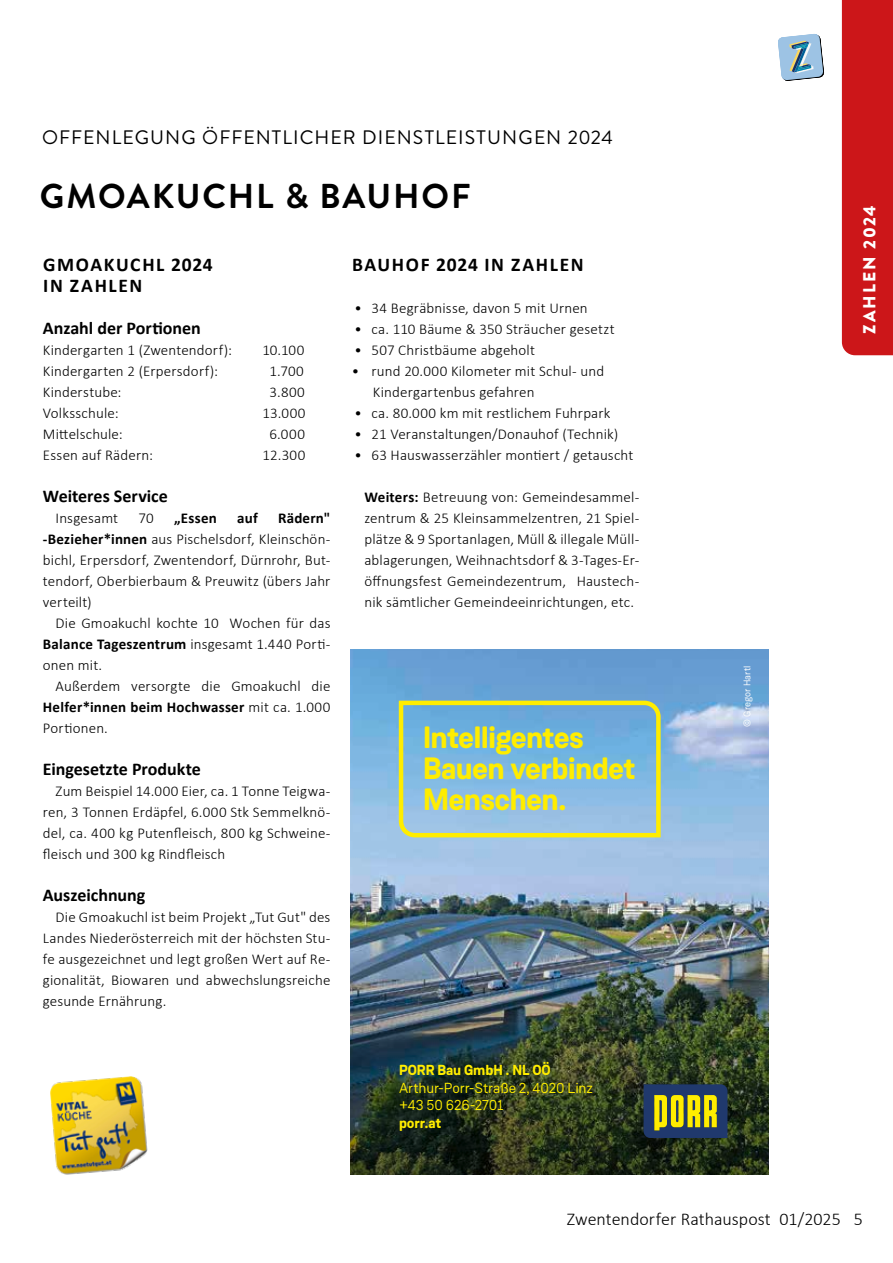
<style>
.page{position:relative;width:893px;height:1263px;background:#fff}
.page>*{position:absolute;margin:0;border:0;box-sizing:border-box;transform-origin:0 0}
.t1{font:700 34.5px "Brandon Grotesque";letter-spacing:.055em;color:#000}
.t2{font:700 30.75px/30.8px "Weissenhof Grotesk";letter-spacing:-.025em;color:#ffed00}
.t3{font:19.5px "Brandon Grotesque";letter-spacing:.055em;color:#000}
.t4{font:700 19.5px/21px "Calibri";letter-spacing:.08em;color:#000}
.t5{font:700 18px "Calibri";color:#000}
.t6{font:300 18px "Calibri";color:#000}
.t7{font:900 17.4px "Brandon Grotesque";letter-spacing:.105em;color:#fff}
.t8{font:300 15px/21px "Calibri";letter-spacing:.01em;color:#000;text-align:justify}
.t9{font:700 15px "Calibri";letter-spacing:.015em;color:#000}
.t10{font:14.55px/17.4px "Weissenhof Grotesk";letter-spacing:-.01em;color:#ffed00}
.t11{font:700 14.55px "Weissenhof Grotesk";letter-spacing:-.005em;color:#ffed00}
.t12{font:9.75px "Weissenhof Grotesk";letter-spacing:.005em;color:#fff}
.s1{font-weight:700}
</style>
<div class="page">
<div style="left:842px;top:0;width:51px;height:355px;background:#cc1619"></div>
<svg style="left:778px;top:34px;width:46px;height:47px;background:#9bbbd0"></svg>
<img style="left:50px;top:1076px;width:98px;height:98px">
<img style="left:351px;top:650px;width:417px;height:275px">
<svg style="left:397px;top:698px;width:266px;height:142px;background:#8abacc"></svg>
<img style="left:351px;top:925px;width:417px;height:249px">
<svg style="left:644px;top:1084px;width:83px;height:54px;background:#667148"></svg>
<h3 class="t3" style="left:42px;top:124px;width:572px">OFFENLEGUNG ÖFFENTLICHER DIENSTLEISTUNGEN 2024</h3>
<h1 class="t1" style="left:40px;top:172px;width:432px">GMOAKUCHL &amp; BAUHOF</h1>
<h3 class="t4" style="left:43px;top:254px;width:171px">GMOAKUCHL 2024<br>IN ZAHLEN</h3>
<p class="t5" style="left:43px;top:316px;width:159px">Anzahl der Portionen</p>
<p class="t8" style="left:43px;top:340px;width:191px">Kindergarten 1 (Zwentendorf):</p>
<p class="t8" style="left:262px;top:340px;width:43px">10.100</p>
<p class="t8" style="left:43px;top:361px;width:177px">Kindergarten 2 (Erpersdorf):</p>
<p class="t8" style="left:269px;top:361px;width:36px">1.700</p>
<p class="t8" style="left:43px;top:382px;width:80px">Kinderstube:</p>
<p class="t8" style="left:269px;top:382px;width:37px">3.800</p>
<p class="t8" style="left:43px;top:403px;width:77px">Volksschule:</p>
<p class="t8" style="left:262px;top:403px;width:45px">13.000</p>
<p class="t8" style="left:43px;top:424px;width:81px">Mittelschule:</p>
<p class="t8" style="left:269px;top:424px;width:37px">6.000</p>
<p class="t8" style="left:43px;top:445px;width:112px">Essen auf Rädern:</p>
<p class="t8" style="left:262px;top:445px;width:44px">12.300</p>
<p class="t5" style="left:43px;top:484px;width:126px">Weiteres Service</p>
<p class="t8" style="left:56px;top:508px;width:64px">Insgesamt</p>
<p class="t8" style="left:139px;top:508px;width:17px">70</p>
<p class="t9" style="left:174px;top:508px;width:44px">„Essen</p>
<p class="t9" style="left:237px;top:508px;width:22px">auf</p>
<p class="t8" style="left:43px;top:508px;width:289px;text-indent:235px"><span class="s1">Rädern" -Bezieher*innen</span> aus Pischelsdorf, Kleinschön&shy;bichl, Erpersdorf, Zwentendorf, Dürnrohr, But&shy;tendorf, Oberbierbaum &amp; Preuwitz (übers Jahr verteilt)</p>
<p class="t8" style="left:43px;top:613px;width:289px;text-indent:13px">Die Gmoakuchl kochte 10 Wochen für das <span class="s1">Balance Tageszentrum</span> insgesamt 1.440 Porti&shy;onen mit.</p>
<p class="t8" style="left:43px;top:676px;width:289px;text-indent:13px">Außerdem versorgte die Gmoakuchl die <span class="s1">Helfer*innen beim Hochwasser</span> mit ca. 1.000<br>Portionen.</p>
<p class="t5" style="left:43px;top:757px;width:160px">Eingesetzte Produkte</p>
<p class="t8" style="left:43px;top:781px;width:289px;text-indent:13px">Zum Beispiel 14.000 Eier, ca. 1 Tonne Teigwa&shy;ren, 3 Tonnen Erdäpfel, 6.000 Stk Semmelknö&shy;del, ca. 400 kg Putenfleisch, 800 kg Schweine&shy;fleisch und 300 kg Rindfleisch</p>
<p class="t5" style="left:43px;top:883px;width:104px">Auszeichnung</p>
<p class="t8" style="left:43px;top:907px;width:289px;text-indent:13px">Die Gmoakuchl ist beim Projekt „Tut Gut" des Landes Niederösterreich mit der höchsten Stu&shy;fe ausgezeichnet und legt großen Wert auf Re&shy;gionalität, Biowaren und abwechslungsreiche gesunde Ernährung.</p>
<h3 class="t4" style="left:352px;top:254px;width:233px">BAUHOF 2024 IN ZAHLEN</h3>
<p class="t8" style="left:354px;top:298px;width:235px">• 34 Begräbnisse, davon 5 mit Urnen</p>
<p class="t8" style="left:354px;top:319px;width:262px">• ca. 110 Bäume &amp; 350 Sträucher gesetzt</p>
<p class="t8" style="left:354px;top:340px;width:182px">• 507 Christbäume abgeholt</p>
<p class="t8" style="left:373px;top:361px;width:233px;text-indent:-21px">• rund 20.000 Kilometer mit Schul- und<br>Kindergartenbus gefahren</p>
<p class="t8" style="left:354px;top:403px;width:258px">• ca. 80.000 km mit restlichem Fuhrpark</p>
<p class="t8" style="left:354px;top:424px;width:265px">• 21 Veranstaltungen/Donauhof (Technik)</p>
<p class="t8" style="left:354px;top:445px;width:280px">• 63 Hauswasserzähler montiert / getauscht</p>
<p class="t8" style="left:364px;top:487px;width:276px"><span class="s1">Weiters:</span> Betreuung von: Gemeindesammel&shy;zentrum &amp; 25 Kleinsammelzentren, 21 Spiel&shy;plätze &amp; 9 Sportanlagen, Müll &amp; illegale Müll&shy;ablagerungen, Weihnachtsdorf &amp; 3-Tages-Er&shy;öffnungsfest Gemeindezentrum, Haustech&shy;nik sämtlicher Gemeindeeinrichtungen, etc.</p>
<h2 class="t2" style="left:423px;top:723px;width:214px">Intelligentes<br>Bauen verbindet<br>Menschen.</h2>
<p class="t11" style="left:399px;top:1061px;width:153px">PORR Bau GmbH . NL OÖ</p>
<p class="t10" style="left:399px;top:1079px;width:195px">Arthur-Porr-Straße 2, 4020 Linz +43 50 626-2701</p>
<p class="t11" style="left:399px;top:1113px;width:44px">porr.at</p>
<p class="t12" style="left:741px;top:726px;width:62px;rotate:-90deg">© Gregor Hartl</p>
<p class="t7" style="left:857px;top:334px;width:130px;rotate:-90deg">ZAHLEN 2024</p>
<p class="t6" style="left:567px;top:1208px;width:297px">Zwentendorfer Rathauspost 01/2025 5</p>
</div>
